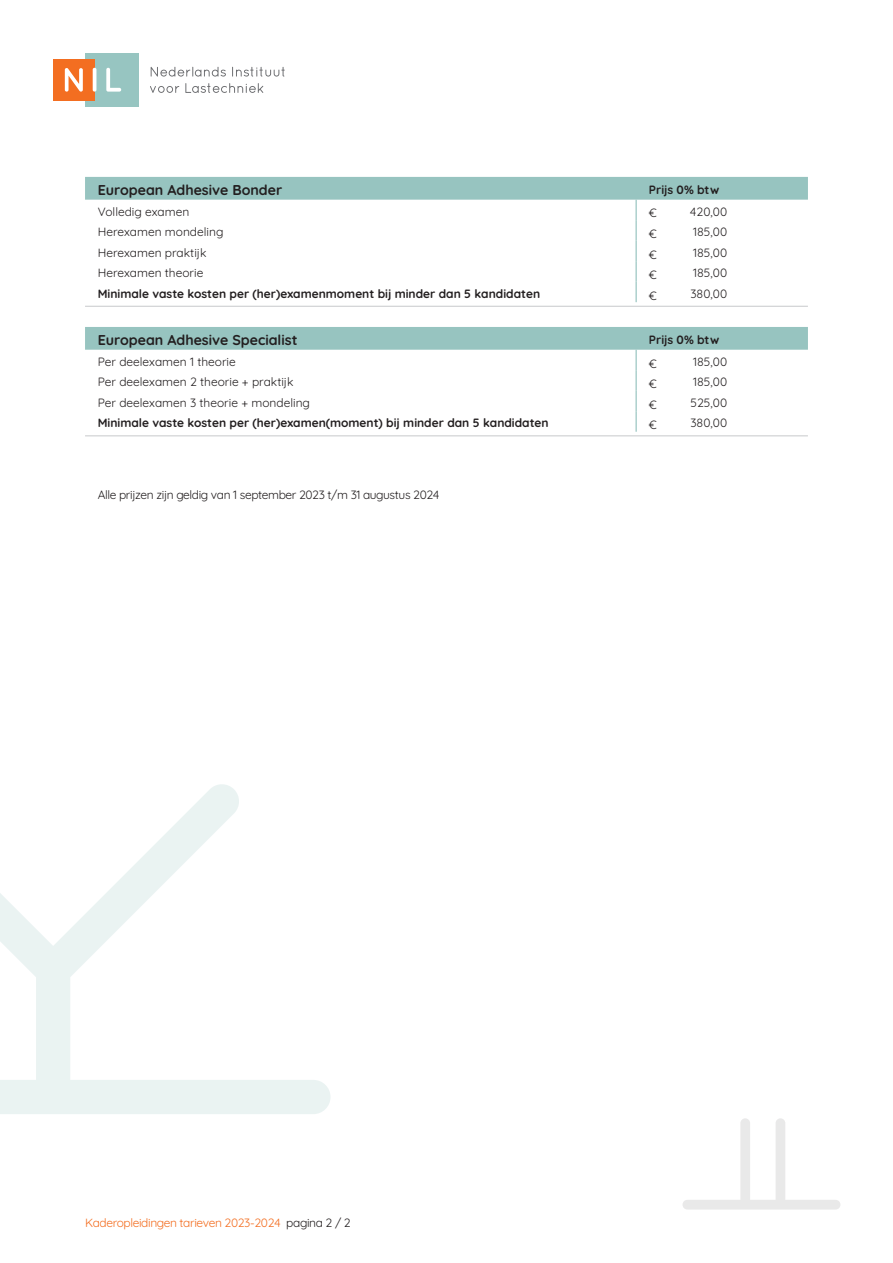
<style>
.page{position:relative;width:893px;height:1263px;background:#fff}
.page>*{position:absolute;margin:0;border:0;box-sizing:border-box;transform-origin:0 0}
.platte_tekst{font:700 14.25px "Quicksand";color:#231f20}
.platte_tekst-2{font:12px "Quicksand";color:#231f20}
.platte_tekst-3{font:700 12px "Quicksand";color:#231f20}
.platte_tekst-4{font:12px "Quicksand";letter-spacing:-.03em;color:#231f20}
.platte_tekst-5{font:12px "Quicksand";letter-spacing:-.03em;color:#f36e21}
.bold_kopje{font:700 12px "Quicksand";color:#231f20}
.s1{color:#231f20}
</style>
<div class="page">
<div style="left:86px;top:53px;width:53px;height:53px;background:#97c5c1"></div>
<div style="left:53px;top:59px;width:42px;height:41px;background:#f36e21"></div>
<svg style="left:65px;top:68px;width:18px;height:24px"></svg>
<svg style="left:93px;top:68px;width:3px;height:24px"></svg>
<svg style="left:106px;top:68px;width:15px;height:24px"></svg>
<svg style="left:151px;top:67px;width:75px;height:10px"></svg>
<svg style="left:232px;top:67px;width:53px;height:10px"></svg>
<svg style="left:150px;top:86px;width:29px;height:7px"></svg>
<svg style="left:185px;top:83px;width:78px;height:10px"></svg>
<svg style="left:0;top:784px;width:331px;height:330px"></svg>
<svg style="left:683px;top:1118px;width:157px;height:91px"></svg>
<svg style="left:85px;top:177px;width:723px;height:173px"></svg>
<hr style="left:635px;top:200px;width:2px;height:20px;background:#97c4c0">
<hr style="left:635px;top:220px;width:2px;height:21px;background:#97c4c0">
<hr style="left:635px;top:241px;width:2px;height:20px;background:#97c4c0">
<hr style="left:635px;top:261px;width:2px;height:21px;background:#97c4c0">
<hr style="left:635px;top:282px;width:2px;height:20px;background:#97c4c0">
<hr style="left:635px;top:350px;width:2px;height:20px;background:#97c4c0">
<hr style="left:635px;top:370px;width:2px;height:21px;background:#97c4c0">
<hr style="left:635px;top:391px;width:2px;height:20px;background:#97c4c0">
<hr style="left:635px;top:411px;width:2px;height:21px;background:#97c4c0">
<hr style="left:85px;top:306px;width:723px;height:1px;background:#d1d2d4">
<hr style="left:85px;top:435px;width:723px;height:1px;background:#d1d2d4">
<p class="platte_tekst" style="left:98px;top:179px;width:186px">European Adhesive Bonder</p>
<p class="bold_kopje" style="left:649px;top:181px;width:72px">Prijs 0% btw</p>
<p class="platte_tekst-2" style="left:98px;top:202px;width:93px">Volledig examen</p>
<p class="platte_tekst-2" style="left:690px;top:202px;width:39px">420,00</p>
<p class="platte_tekst-2" style="left:98px;top:223px;width:127px">Herexamen mondeling</p>
<p class="platte_tekst-2" style="left:693px;top:223px;width:35px">185,00</p>
<p class="platte_tekst-2" style="left:98px;top:243px;width:110px">Herexamen praktijk</p>
<p class="platte_tekst-2" style="left:693px;top:243px;width:35px">185,00</p>
<p class="platte_tekst-2" style="left:98px;top:264px;width:107px">Herexamen theorie</p>
<p class="platte_tekst-2" style="left:693px;top:264px;width:35px">185,00</p>
<p class="platte_tekst-3" style="left:98px;top:284px;width:444px">Minimale vaste kosten per (her)examenmoment bij minder dan 5 kandidaten</p>
<p class="platte_tekst-2" style="left:690px;top:284px;width:38px">380,00</p>
<p class="platte_tekst" style="left:98px;top:329px;width:201px">European Adhesive Specialist</p>
<p class="bold_kopje" style="left:649px;top:331px;width:72px">Prijs 0% btw</p>
<p class="platte_tekst-2" style="left:98px;top:352px;width:140px">Per deelexamen 1 theorie</p>
<p class="platte_tekst-2" style="left:693px;top:352px;width:35px">185,00</p>
<p class="platte_tekst-2" style="left:98px;top:373px;width:197px">Per deelexamen 2 theorie + praktijk</p>
<p class="platte_tekst-2" style="left:693px;top:373px;width:35px">185,00</p>
<p class="platte_tekst-2" style="left:98px;top:393px;width:214px">Per deelexamen 3 theorie + mondeling</p>
<p class="platte_tekst-2" style="left:690px;top:393px;width:38px">525,00</p>
<p class="platte_tekst-3" style="left:98px;top:414px;width:452px">Minimale vaste kosten per (her)examen(moment) bij minder dan 5 kandidaten</p>
<p class="platte_tekst-2" style="left:690px;top:414px;width:38px">380,00</p>
<p class="platte_tekst-2" style="left:649px;top:204px;width:10px">€</p>
<p class="platte_tekst-2" style="left:649px;top:224px;width:10px">€</p>
<p class="platte_tekst-2" style="left:649px;top:245px;width:10px">€</p>
<p class="platte_tekst-2" style="left:649px;top:265px;width:10px">€</p>
<p class="platte_tekst-2" style="left:649px;top:286px;width:10px">€</p>
<p class="platte_tekst-2" style="left:649px;top:354px;width:10px">€</p>
<p class="platte_tekst-2" style="left:649px;top:375px;width:10px">€</p>
<p class="platte_tekst-2" style="left:649px;top:395px;width:10px">€</p>
<p class="platte_tekst-2" style="left:649px;top:416px;width:10px">€</p>
<p class="platte_tekst-4" style="left:98px;top:485px;width:343px">Alle prijzen zijn geldig van 1 september 2023 t/m 31 augustus 2024</p>
<p class="platte_tekst-5" style="left:85px;top:1213px;width:267px">Kaderopleidingen tarieven 2023-2024 <span class="s1">pagina 2 / 2</span></p>
</div>
